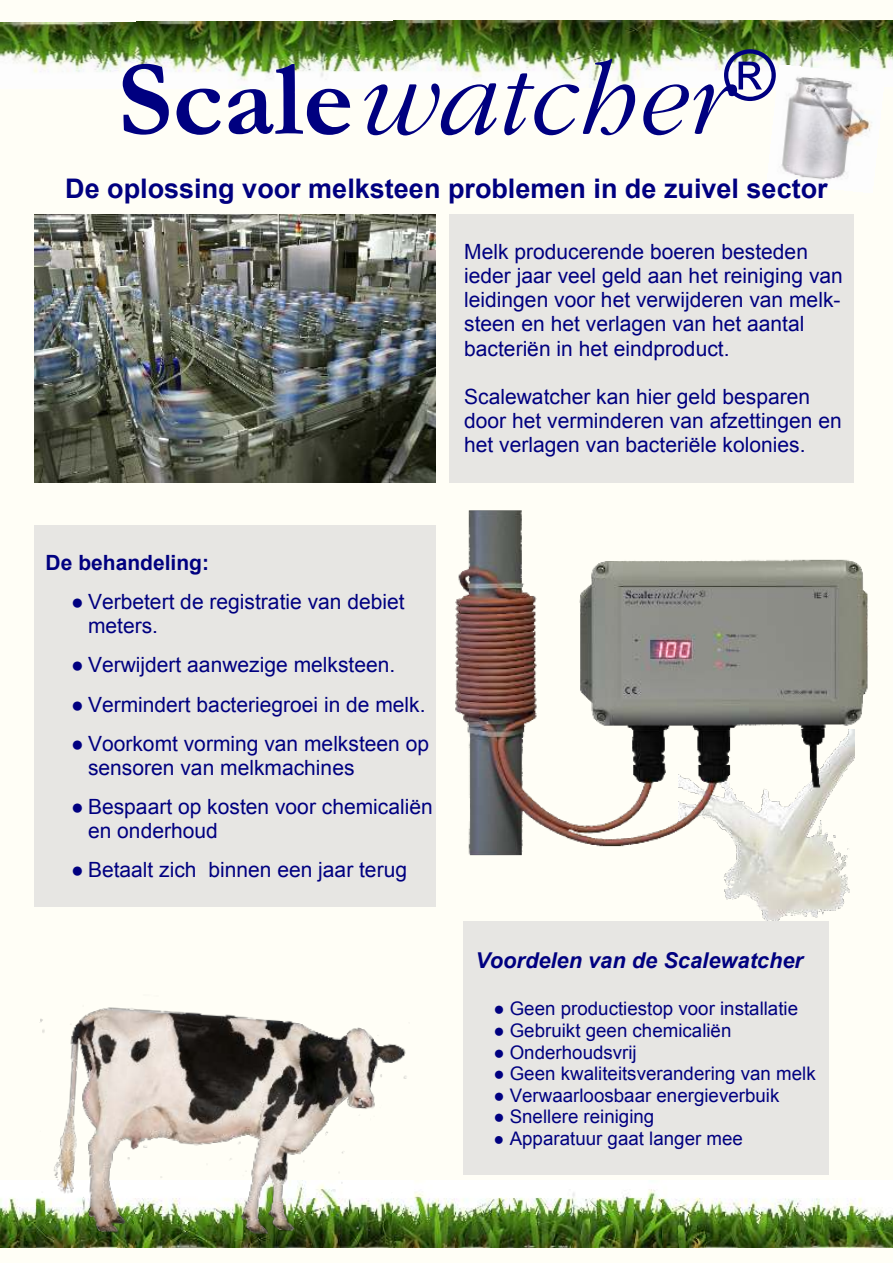
<style>
.page{position:relative;width:893px;height:1263px;background:#fff}
.page>*{position:absolute;margin:0;border:0;box-sizing:border-box;transform-origin:0 0}
.t1{font:108px "Gatineau";color:#000080}
.t2{font:700 27px "Arial";color:#000080}
.t3{font:italic 700 21.9px "Arial";color:#000080}
.t4{font:21px/24.2px "Arial";color:#000080}
.t5{font:700 21px "Arial";color:#000080}
.t6{font:18.75px "Arial";color:#000080}
.s1{font-family:"Garamond";font-weight:700}
.s2{font-family:"Times New Roman"}
.s3{font-family:"Times New Roman";font-size:18px}
</style>
<div class="page">
<img style="left:0;top:20px;width:893px;height:69px">
<img style="left:767px;top:65px;width:117px;height:115px">
<img style="left:0;top:1189px;width:893px;height:58px">
<img style="left:28px;top:994px;width:394px;height:254px">
<img style="left:407px;top:365px;width:462px;height:659px">
<img style="left:34px;top:215px;width:402px;height:268px">
<div style="left:450px;top:214px;width:404px;height:269px;background:#e7e6e3"></div>
<div style="left:34px;top:525px;width:402px;height:381px;background:#e7e6e3"></div>
<div style="left:463px;top:921px;width:365px;height:253px;background:#e7e6e3"></div>
<h1 class="t1" style="left:117px;top:44px;width:660px"><span class="s1">Scale</span>watcher<sup>®</sup></h1>
<p class="t2" style="left:65px;top:179px;width:764px">De oplossing voor melksteen problemen in de zuivel sector</p>
<p class="t4" style="left:464px;top:242px;width:380px">Melk producerende boeren besteden ieder jaar veel geld aan het reiniging van leidingen voor het verwijderen van melk&shy;steen en het verlagen van het aantal bacteriën in het eindproduct.</p>
<p class="t4" style="left:464px;top:386px;width:379px">Scalewatcher kan hier geld besparen door het verminderen van afzettingen en het verlagen van bacteriële kolonies.</p>
<p class="t5" style="left:46px;top:555px;width:165px">De behandeling:</p>
<p class="t4" style="left:88px;top:592px;width:318px;text-indent:-17px"><span class="s2">●</span> Verbetert de registratie van debiet meters.</p>
<p class="t4" style="left:71px;top:655px;width:326px"><span class="s2">●</span> Verwijdert aanwezige melksteen.</p>
<p class="t4" style="left:71px;top:694px;width:356px"><span class="s2">●</span> Vermindert bacteriegroei in de melk.</p>
<p class="t4" style="left:88px;top:733px;width:343px;text-indent:-17px"><span class="s2">●</span> Voorkomt vorming van melksteen op sensoren van melkmachines</p>
<p class="t4" style="left:88px;top:797px;width:346px;text-indent:-17px"><span class="s2">●</span> Bespaart op kosten voor chemicaliën en onderhoud</p>
<p class="t4" style="left:71px;top:860px;width:337px"><span class="s2">●</span> Betaalt zich binnen een jaar terug</p>
<p class="t3" style="left:475px;top:952px;width:329px">Voordelen van de Scalewatcher</p>
<p class="t6" style="left:493px;top:1002px;width:306px"><span class="s2">●</span> Geen productiestop voor installatie</p>
<p class="t6" style="left:493px;top:1023px;width:239px"><span class="s2">●</span> Gebruikt geen chemicaliën</p>
<p class="t6" style="left:493px;top:1045px;width:145px"><span class="s2">●</span> Onderhoudsvrij</p>
<p class="t6" style="left:493px;top:1066px;width:324px"><span class="s2">●</span> Geen kwaliteitsverandering van melk</p>
<p class="t6" style="left:493px;top:1088px;width:287px"><span class="s2">●</span> Verwaarloosbaar energieverbuik</p>
<p class="t6" style="left:493px;top:1109px;width:162px"><span class="s2">●</span> Snellere reiniging</p>
<p class="t6" style="left:493px;top:1131px;width:251px"><span class="s3">●</span> Apparatuur gaat langer mee</p>
</div>
